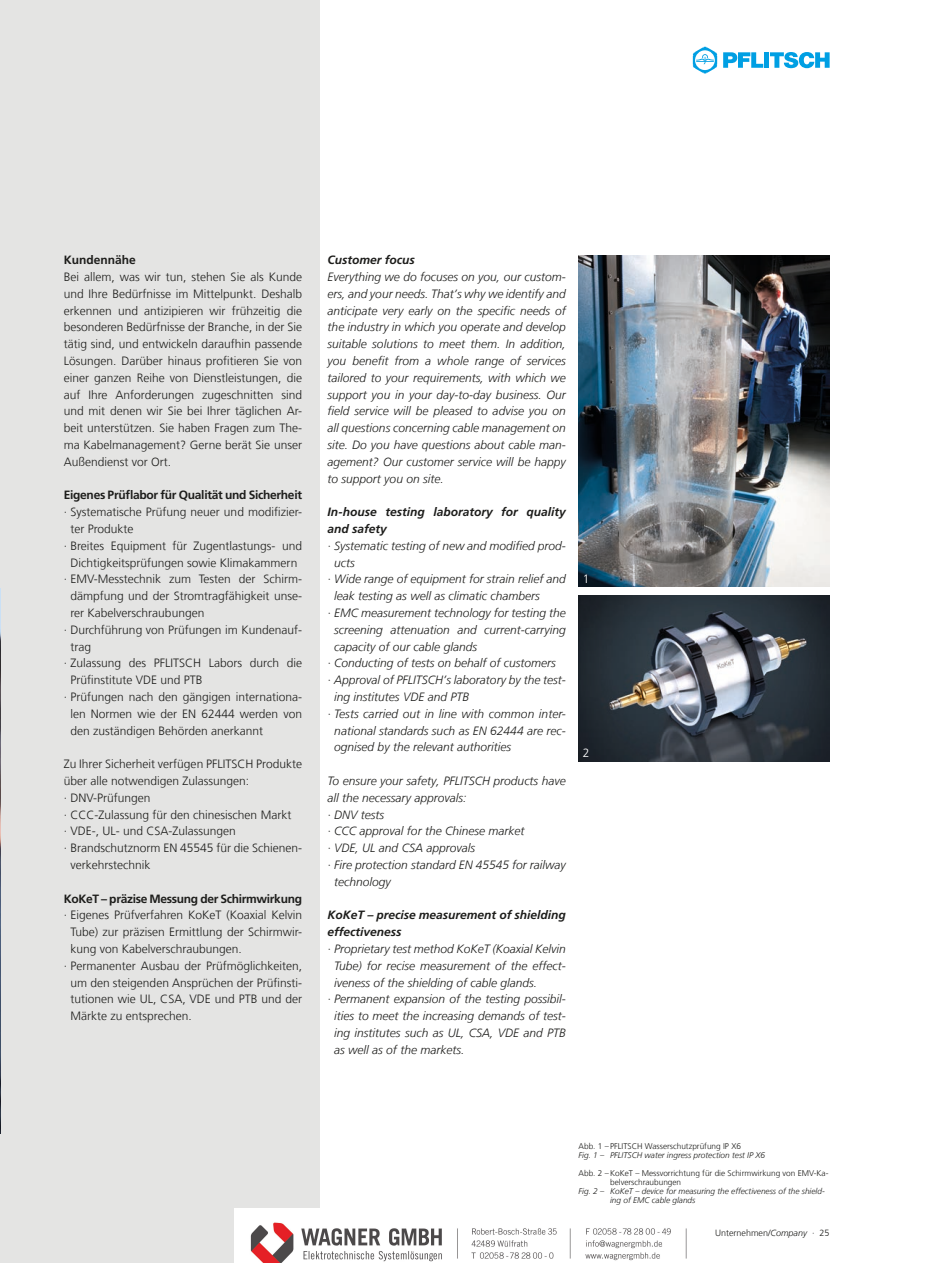
<style>
.page{position:relative;width:936px;height:1263px;background:#fff}
.page>*{position:absolute;margin:0;border:0;box-sizing:border-box;transform-origin:0 0}
.t1{font:italic 300 12px/16.8px "Frutiger LT Com";color:#1d1d1b;text-align:justify}
.t2{font:300 12px/16.8px "Frutiger LT Com";color:#1d1d1b;text-align:justify}
.t3{font:italic 700 12px/16.8px "Frutiger LT Com";color:#1d1d1b}
.t4{font:700 12px "Frutiger LT Com";letter-spacing:-.025em;color:#1d1d1b}
.t5{font:700 12px "Frutiger LT Com";color:#1d1d1b}
.t6{font:300 12px "Frutiger LT Com";color:#fff}
.t7{font:300 9px "Frutiger LT Com";color:#1d1d1b}
.t8{font:italic 300 8.25px/9px "Frutiger LT Com";color:#1d1d1b}
.t9{font:300 8.25px/9px "Frutiger LT Com";color:#1d1d1b}
.s1{font-style:italic}
</style>
<div class="page">
<div style="left:0;top:0;width:319px;height:1263px;background:#e4e4e3"></div>
<img style="left:0;top:589px;width:1px;height:544px">
<img style="left:578px;top:255px;width:251px;height:332px">
<img style="left:578px;top:595px;width:251px;height:166px">
<svg style="left:723px;top:52px;width:40px;height:16px"></svg>
<div style="left:764px;top:52px;width:5px;height:16px;background:#009fe3"></div>
<svg style="left:770px;top:52px;width:59px;height:16px"></svg>
<svg style="left:692px;top:47px;width:25px;height:26px"></svg>
<img style="left:234px;top:1208px;width:453px;height:55px">
<p class="t5" style="left:64px;top:253px;width:74px">Kundennähe</p>
<p class="t2" style="left:64px;top:268px;width:240px">Bei allem, was wir tun, stehen Sie als Kunde und Ihre Bedürfnisse im Mittelpunkt. Deshalb erkennen und antizipieren wir frühzeitig die besonderen Bedürfnisse der Branche, in der Sie tätig sind, und entwickeln daraufhin passende Lösungen. Darüber hinaus profitieren Sie von einer ganzen Reihe von Dienstleistungen, die auf Ihre Anforderungen zugeschnitten sind und mit denen wir Sie bei Ihrer täglichen Ar&shy;beit unterstützen. Sie haben Fragen zum The&shy;ma Kabelmanagement? Gerne berät Sie unser Außendienst vor Ort.</p>
<p class="t4" style="left:64px;top:488px;width:240px">Eigenes Prüflabor für Qualität und Sicherheit</p>
<p class="t2" style="left:64px;top:504px;width:240px">∙ Systematische Prüfung neuer und modifizier-</p>
<p class="t2" style="left:70px;top:520px;width:65px">ter Produkte</p>
<p class="t2" style="left:64px;top:537px;width:240px">∙ Breites Equipment für Zugentlastungs- und</p>
<p class="t2" style="left:70px;top:554px;width:228px">Dichtigkeitsprüfungen sowie Klimakammern</p>
<p class="t2" style="left:64px;top:571px;width:240px">∙ EMV-Messtechnik zum Testen der Schirm-</p>
<p class="t2" style="left:70px;top:588px;width:233px">dämpfung und der Stromtragfähigkeit unse-</p>
<p class="t2" style="left:70px;top:604px;width:135px">rer Kabelverschraubungen</p>
<p class="t2" style="left:64px;top:621px;width:240px">∙ Durchführung von Prüfungen im Kundenauf-</p>
<p class="t2" style="left:70px;top:638px;width:22px">trag</p>
<p class="t2" style="left:64px;top:655px;width:240px">∙ Zulassung des PFLITSCH Labors durch die</p>
<p class="t2" style="left:70px;top:672px;width:134px">Prüfinstitute VDE und PTB</p>
<p class="t2" style="left:64px;top:688px;width:240px">∙ Prüfungen nach den gängigen internationa-</p>
<p class="t2" style="left:70px;top:705px;width:233px">len Normen wie der EN 62444 werden von</p>
<p class="t2" style="left:70px;top:722px;width:194px">den zuständigen Behörden anerkannt</p>
<p class="t2" style="left:64px;top:756px;width:240px">Zu Ihrer Sicherheit verfügen PFLITSCH Produkte</p>
<p class="t2" style="left:64px;top:772px;width:187px">über alle notwendigen Zulassungen:</p>
<p class="t2" style="left:64px;top:789px;width:88px">∙ DNV-Prüfungen</p>
<p class="t2" style="left:64px;top:806px;width:229px">∙ CCC-Zulassung für den chinesischen Markt</p>
<p class="t2" style="left:64px;top:823px;width:174px">∙ VDE-, UL- und CSA-Zulassungen</p>
<p class="t2" style="left:64px;top:840px;width:240px">∙ Brandschutznorm EN 45545 für die Schienen-</p>
<p class="t2" style="left:70px;top:856px;width:81px">verkehrstechnik</p>
<p class="t4" style="left:64px;top:891px;width:240px">KoKeT – präzise Messung der Schirmwirkung</p>
<p class="t2" style="left:64px;top:907px;width:240px">∙ Eigenes Prüfverfahren KoKeT (Koaxial Kelvin</p>
<p class="t2" style="left:70px;top:924px;width:233px">Tube) zur präzisen Ermittlung der Schirmwir-</p>
<p class="t2" style="left:70px;top:940px;width:173px">kung von Kabelverschraubungen.</p>
<p class="t2" style="left:64px;top:957px;width:240px">∙ Permanenter Ausbau der Prüfmöglichkeiten,</p>
<p class="t2" style="left:70px;top:974px;width:233px">um den steigenden Ansprüchen der Prüfinsti-</p>
<p class="t2" style="left:70px;top:991px;width:233px">tutionen wie UL, CSA, VDE und PTB und der</p>
<p class="t2" style="left:70px;top:1008px;width:123px">Märkte zu entsprechen.</p>
<p class="t3" style="left:327px;top:252px;width:89px">Customer focus</p>
<p class="t1" style="left:327px;top:268px;width:240px">Everything we do focuses on you, our custom&shy;ers, and your needs. That’s why we identify and anticipate very early on the specific needs of the industry in which you operate and develop suitable solutions to meet them. In addition, you benefit from a whole range of services tailored to your requirements, with which we support you in your day-to-day business. Our field service will be pleased to advise you on all questions concerning cable management on site. Do you have questions about cable man&shy;agement? Our customer service will be happy to support you on site.</p>
<p class="t3" style="left:327px;top:504px;width:240px">In-house testing laboratory for quality and safety</p>
<p class="t1" style="left:327px;top:537px;width:240px">∙ Systematic testing of new and modified prod-</p>
<p class="t1" style="left:334px;top:554px;width:22px">ucts</p>
<p class="t1" style="left:327px;top:571px;width:240px">∙ Wide range of equipment for strain relief and</p>
<p class="t1" style="left:334px;top:588px;width:207px">leak testing as well as climatic chambers</p>
<p class="t1" style="left:327px;top:604px;width:240px">∙ EMC measurement technology for testing the</p>
<p class="t1" style="left:334px;top:621px;width:233px">screening attenuation and current-carrying</p>
<p class="t1" style="left:334px;top:638px;width:144px">capacity of our cable glands</p>
<p class="t1" style="left:327px;top:655px;width:230px">∙ Conducting of tests on behalf of customers</p>
<p class="t1" style="left:327px;top:672px;width:240px">∙ Approval of PFLITSCH’s laboratory by the test-</p>
<p class="t1" style="left:334px;top:688px;width:136px">ing institutes VDE and PTB</p>
<p class="t1" style="left:327px;top:705px;width:240px">∙ Tests carried out in line with common inter-</p>
<p class="t1" style="left:334px;top:722px;width:233px">national standards such as EN 62444 are rec-</p>
<p class="t1" style="left:334px;top:739px;width:178px">ognised by the relevant authorities</p>
<p class="t1" style="left:327px;top:772px;width:240px">To ensure your safety, PFLITSCH products have</p>
<p class="t1" style="left:327px;top:789px;width:140px">all the necessary approvals:</p>
<p class="t1" style="left:327px;top:806px;width:58px">∙ DNV tests</p>
<p class="t1" style="left:327px;top:823px;width:198px">∙ CCC approval for the Chinese market</p>
<p class="t1" style="left:327px;top:840px;width:149px">∙ VDE, UL and CSA approvals</p>
<p class="t1" style="left:327px;top:856px;width:240px">∙ Fire protection standard EN 45545 for railway</p>
<p class="t1" style="left:334px;top:873px;width:58px">technology</p>
<p class="t3" style="left:327px;top:907px;width:240px">KoKeT – precise measurement of shielding effectiveness</p>
<p class="t1" style="left:327px;top:940px;width:240px">∙ Proprietary test method KoKeT (Koaxial Kelvin</p>
<p class="t1" style="left:334px;top:957px;width:233px">Tube) for recise measurement of the effect-</p>
<p class="t1" style="left:334px;top:974px;width:204px">iveness of the shielding of cable glands.</p>
<p class="t1" style="left:327px;top:991px;width:240px">∙ Permanent expansion of the testing possibil-</p>
<p class="t1" style="left:334px;top:1008px;width:233px">ities to meet the increasing demands of test-</p>
<p class="t1" style="left:334px;top:1024px;width:233px">ing institutes such as UL, CSA, VDE and PTB</p>
<p class="t1" style="left:334px;top:1041px;width:132px">as well as of the markets.</p>
<p class="t6" style="left:583px;top:571px;width:8px">1</p>
<p class="t6" style="left:583px;top:746px;width:8px">2</p>
<p class="t9" style="left:578px;top:1142px;width:164px">Abb. 1 – PFLITSCH Wasserschutzprüfung IP X6</p>
<p class="t8" style="left:578px;top:1151px;width:188px">Fig. 1 – PFLITSCH water ingress protection test IP X6</p>
<p class="t9" style="left:610px;top:1169px;width:220px;text-indent:-31px">Abb. 2 –KoKeT – Messvorrichtung für die Schirmwirkung von EMV-Ka&shy;belverschraubungen</p>
<p class="t8" style="left:610px;top:1187px;width:216px;text-indent:-31px">Fig. 2 – KoKeT – device for measuring the effectiveness of the shield&shy;ing of EMC cable glands</p>
<p class="t7" style="left:715px;top:1227px;width:116px">Unternehmen/<span class="s1">Company</span> ∙ 25</p>
</div>
